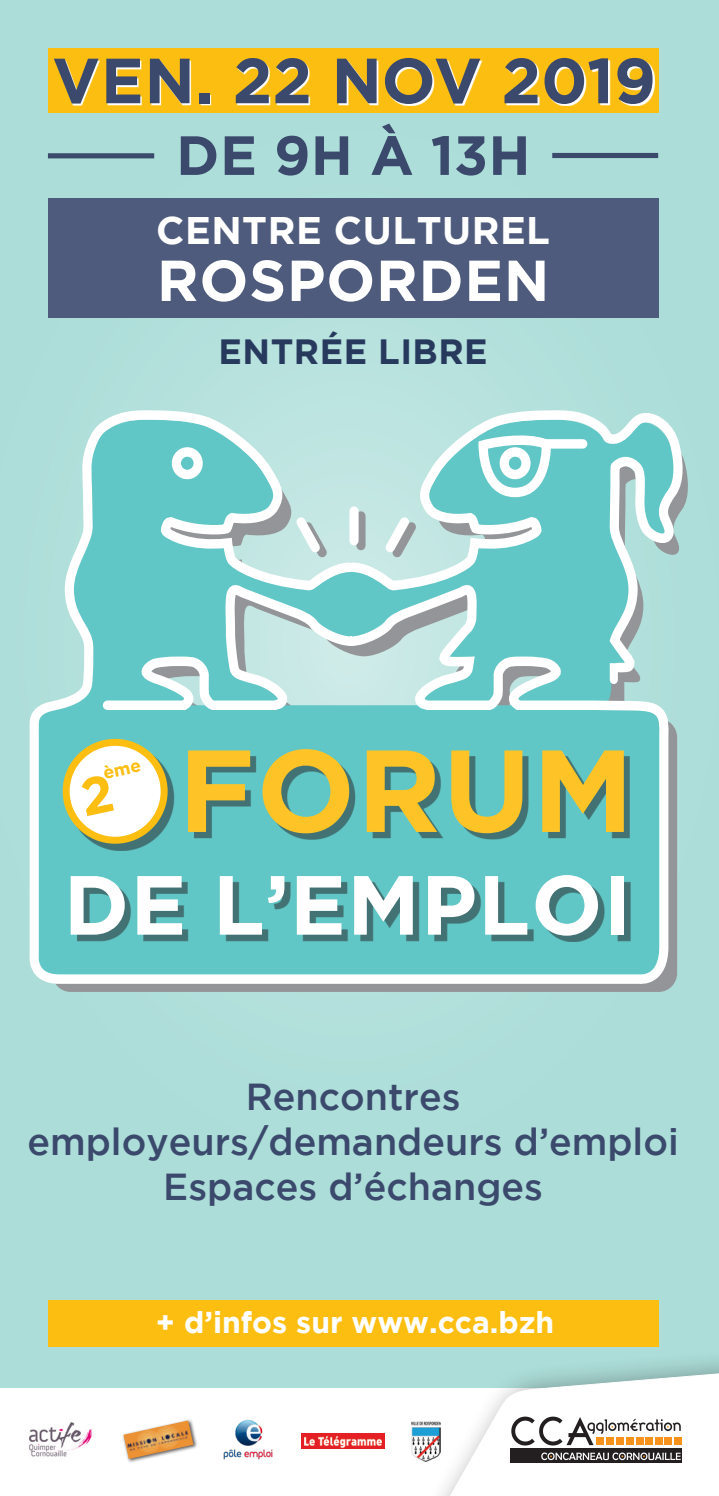
<style>
.page{position:relative;width:719px;height:1496px;background:#fff}
.page>*{position:absolute;margin:0;border:0;box-sizing:border-box;transform-origin:0 0}
.t1{font:700 116.25px "Gotham";letter-spacing:.015em;color:#fec427}
.t2{font:700 83.75px "Gotham";letter-spacing:.015em;color:#fff}
.t3{font:700 63.75px "Gotham";color:#3a496c}
.t4{font:700 57.5px "Gotham";letter-spacing:.015em;color:#fff}
.t5{font:700 55px "Gotham";letter-spacing:.005em;color:#3a496c}
.t6{font:700 38.5px "Gotham";letter-spacing:.015em;color:#fff}
.t7{font:500 37.5px "Gotham";color:#3a496c}
.t8{font:700 35px "Gotham";letter-spacing:.015em;color:#273a5e}
.t9{font:700 30px "Gotham";color:#fff}
</style>
<div class="page">
<div style="left:0;top:0;width:718px;height:1496px;background:#acddd8"></div>
<svg style="left:29px;top:405px;width:648px;height:587px;background:#88d0cf"></svg>
<svg style="left:343px;top:403px;width:345px;height:304px"></svg>
<div style="left:172px;top:447px;width:31px;height:32px;border:9px solid #fff;border-radius:50%"></div>
<svg style="left:471px;top:435px;width:84px;height:67px;background:#a6dfdf"></svg>
<div style="left:546px;top:439px;width:36px;height:9px;background:#fff"></div>
<div style="left:349px;top:511px;width:9px;height:30px;background:#fff"></div>
<svg style="left:377px;top:509px;width:47px;height:56px;background:#c6e0de"></svg>
<svg style="left:288px;top:509px;width:46px;height:56px;background:#c9e4e1"></svg>
<svg style="left:605px;top:659px;width:25px;height:29px"></svg>
<div style="left:194px;top:755px;width:436px;height:84px;background:#231f20;opacity:.5"></div>
<div style="left:77px;top:881px;width:553px;height:61px;background:#231f20;opacity:.5"></div>
<div style="left:69px;top:745px;width:105px;height:105px;background:#231f20;opacity:.5"></div>
<svg style="left:66px;top:742px;width:98px;height:98px;background:#fef4d9"></svg>
<div style="left:63px;top:739px;width:104px;height:105px;border:7px solid #fdbe12;border-radius:50%"></div>
<div style="left:0;top:1388px;width:718px;height:108px;background:#fff"></div>
<div style="left:48px;top:1300px;width:610px;height:47px;background:#fdbe12"></div>
<div style="left:412px;top:1345px;width:306px;height:151px;background:#231f20;opacity:.48"></div>
<img style="left:223px;top:1419px;width:50px;height:41px">
<div style="left:122px;top:1419px;width:76px;height:44px;background:#231f20;opacity:.75"></div>
<img style="left:123px;top:1420px;width:70px;height:39px">
<img style="left:29px;top:1422px;width:63px;height:35px">
<img style="left:411px;top:1421px;width:16px;height:40px">
<img style="left:301px;top:1434px;width:83px;height:14px">
<div style="left:48px;top:48px;width:610px;height:64px;background:#fdbe12"></div>
<div style="left:48px;top:198px;width:610px;height:120px;background:#4f5b7c"></div>
<svg style="left:56px;top:60px;width:598px;height:46px"></svg>
<div style="left:48px;top:153px;width:106px;height:5px;background:#3a496c"></div>
<div style="left:552px;top:153px;width:106px;height:5px;background:#3a496c"></div>
<svg style="left:427px;top:1366px;width:292px;height:130px"></svg>
<div style="left:80px;top:762px;width:61px;height:54px;background:#fff"></div>
<p class="t3" style="left:52px;top:44px;width:605px">VEN. 22 NOV 2019</p>
<p class="t5" style="left:176px;top:124px;width:355px">DE 9H À 13H</p>
<p class="t6" style="left:156px;top:208px;width:395px">CENTRE CULTUREL</p>
<p class="t4" style="left:157px;top:247px;width:394px">ROSPORDEN</p>
<p class="t8" style="left:218px;top:332px;width:270px">ENTRÉE LIBRE</p>
<p class="t1" style="left:178px;top:723px;width:456px">FORUM</p>
<p class="t2" style="left:64px;top:856px;width:569px">DE L’EMPLOI</p>
<p class="t7" style="left:246px;top:1075px;width:216px">Rencontres</p>
<p class="t7" style="left:28px;top:1120px;width:652px">employeurs/demandeurs d’emploi</p>
<p class="t7" style="left:163px;top:1165px;width:381px">Espaces d’échanges</p>
<p class="t9" style="left:156px;top:1304px;width:400px">+ d’infos sur www.cca.bzh</p>
</div>
